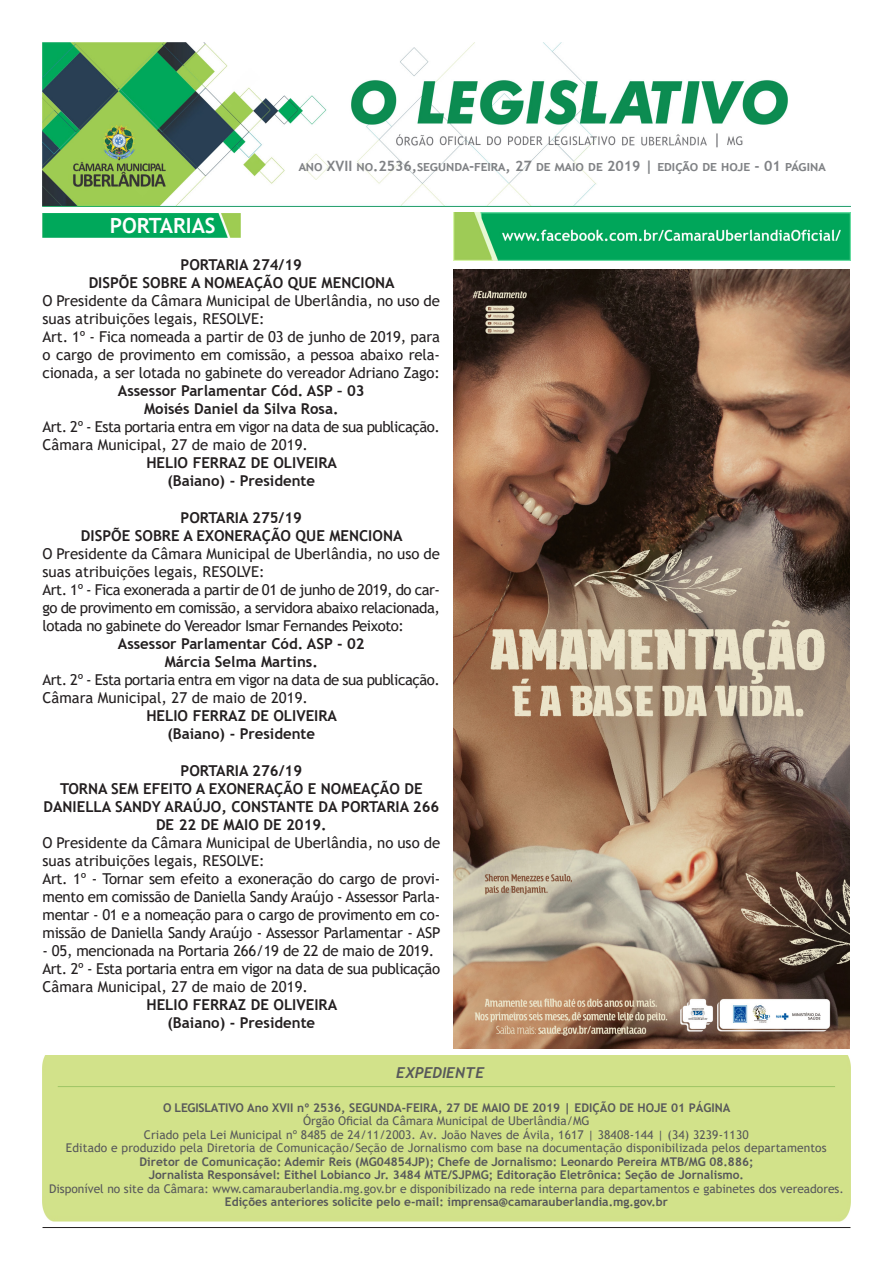
<style>
.page{position:relative;width:893px;height:1263px;background:#fff}
.page>*{position:absolute;margin:0;border:0;box-sizing:border-box;transform-origin:0 0}
.t1{font:700 21px "Trebuchet MS";color:#fff}
.t2{font:15px/18px "Trebuchet MS";letter-spacing:-.01em;color:#231f20}
.t3{font:700 15px/18px "Trebuchet MS";color:#231f20;text-align:center}
.t4{font:15px "Trebuchet MS";letter-spacing:-.03em;color:#231f20}
.t5{font:italic 700 15px "Trebuchet";color:#57585a}
.t6{font:700 14.25px "Trebuchet MS";color:#808285}
.t7{font:12px/13.5px "Trebuchet MS";letter-spacing:.01em;color:#57585a;text-align:center}
.t8{font:700 12px "Trebuchet MS";color:#57585a}
.s1{font-weight:700}
</style>
<div class="page">
<img style="left:43px;top:43px;width:807px;height:163px">
<hr style="left:43px;top:1227px;width:807px;height:1px;background:#231f20">
<img style="left:43px;top:213px;width:197px;height:24px">
<hr style="left:58px;top:1086px;width:777px;height:1px;background:#9ec566">
<img style="left:454px;top:269px;width:396px;height:779px">
<img style="left:454px;top:213px;width:397px;height:48px">
<p class="t1" style="left:110px;top:212px;width:107px">PORTARIAS</p>
<p class="t6" style="left:299px;top:157px;width:529px">ano XVII no.2536,segunda-feira, 27 de maio de 2019 | edição de hoje - 01 página</p>
<p class="t3" style="left:181px;top:255px;width:123px">PORTARIA 274/19</p>
<p class="t3" style="left:89px;top:273px;width:308px">DISPÕE SOBRE A NOMEAÇÃO QUE MENCIONA</p>
<p class="t2" style="left:43px;top:291px;width:399px">O Presidente da Câmara Municipal de Uberlândia, no uso de suas atribuições legais, RESOLVE:</p>
<p class="t2" style="left:43px;top:327px;width:399px;text-align:justify">Art. 1º - Fica nomeada a partir de 03 de junho de 2019, para o cargo de provimento em comissão, a pessoa abaixo rela&shy;cionada, a ser lotada no gabinete do vereador Adriano Zago:</p>
<p class="t3" style="left:118px;top:381px;width:248px">Assessor Parlamentar Cód. ASP – 03</p>
<p class="t3" style="left:144px;top:399px;width:196px">Moisés Daniel da Silva Rosa.</p>
<p class="t4" style="left:43px;top:417px;width:399px">Art. 2º - Esta portaria entra em vigor na data de sua publicação.</p>
<p class="t2" style="left:43px;top:435px;width:267px">Câmara Municipal, 27 de maio de 2019.</p>
<p class="t3" style="left:146px;top:453px;width:192px">HELIO FERRAZ DE OLIVEIRA</p>
<p class="t3" style="left:167px;top:471px;width:149px">(Baiano) - Presidente</p>
<p class="t3" style="left:181px;top:508px;width:123px">PORTARIA 275/19</p>
<p class="t3" style="left:81px;top:526px;width:323px">DISPÕE SOBRE A EXONERAÇÃO QUE MENCIONA</p>
<p class="t2" style="left:43px;top:544px;width:399px">O Presidente da Câmara Municipal de Uberlândia, no uso de suas atribuições legais, RESOLVE:</p>
<p class="t2" style="left:43px;top:580px;width:399px;text-align:justify">Art. 1º - Fica exonerada a partir de 01 de junho de 2019, do car&shy;go de provimento em comissão, a servidora abaixo relacionada, lotada no gabinete do Vereador Ismar Fernandes Peixoto:</p>
<p class="t3" style="left:118px;top:634px;width:248px">Assessor Parlamentar Cód. ASP - 02</p>
<p class="t3" style="left:165px;top:652px;width:155px">Márcia Selma Martins.</p>
<p class="t4" style="left:43px;top:670px;width:399px">Art. 2º - Esta portaria entra em vigor na data de sua publicação.</p>
<p class="t2" style="left:43px;top:688px;width:267px">Câmara Municipal, 27 de maio de 2019.</p>
<p class="t3" style="left:146px;top:706px;width:192px">HELIO FERRAZ DE OLIVEIRA</p>
<p class="t3" style="left:167px;top:724px;width:149px">(Baiano) - Presidente</p>
<p class="t3" style="left:181px;top:761px;width:123px">PORTARIA 276/19</p>
<p class="t3" style="left:43px;top:779px;width:397px">TORNA SEM EFEITO A EXONERAÇÃO E NOMEAÇÃO DE<br>DANIELLA SANDY ARAÚJO, CONSTANTE DA PORTARIA 266<br>DE 22 DE MAIO DE 2019.</p>
<p class="t2" style="left:43px;top:833px;width:399px">O Presidente da Câmara Municipal de Uberlândia, no uso de suas atribuições legais, RESOLVE:</p>
<p class="t2" style="left:43px;top:869px;width:399px;text-align:justify">Art. 1º - Tornar sem efeito a exoneração do cargo de provi&shy;mento em comissão de Daniella Sandy Araújo - Assessor Parla&shy;mentar - 01 e a nomeação para o cargo de provimento em co&shy;missão de Daniella Sandy Araújo - Assessor Parlamentar - ASP</p>
<p class="t2" style="left:43px;top:941px;width:393px">- 05, mencionada na Portaria 266/19 de 22 de maio de 2019.</p>
<p class="t4" style="left:43px;top:959px;width:399px">Art. 2º - Esta portaria entra em vigor na data de sua publicação</p>
<p class="t2" style="left:43px;top:977px;width:267px">Câmara Municipal, 27 de maio de 2019.</p>
<p class="t3" style="left:146px;top:995px;width:192px">HELIO FERRAZ DE OLIVEIRA</p>
<p class="t3" style="left:167px;top:1013px;width:149px">(Baiano) - Presidente</p>
<p class="t5" style="left:396px;top:1063px;width:90px">EXPEDIENTE</p>
<p class="t8" style="left:163px;top:1100px;width:569px">O LEGISLATIVO Ano XVII nº 2536, SEGUNDA-FEIRA, 27 DE MAIO DE 2019 | EDIÇÃO DE HOJE 01 PÁGINA</p>
<p class="t7" style="left:303px;top:1114px;width:288px">Órgão Oficial da Câmara Municipal de Uberlândia/MG</p>
<p class="t7" style="left:144px;top:1128px;width:606px">Criado pela Lei Municipal nº 8485 de 24/11/2003. Av. João Naves de Ávila, 1617 | 38408-144 | (34) 3239-1130</p>
<p class="t7" style="left:66px;top:1141px;width:762px">Editado e produzido pela Diretoria de Comunicação/Seção de Jornalismo com base na documentação disponibilizada pelos departamentos</p>
<p class="t8" style="left:139px;top:1154px;width:616px">Diretor de Comunicação: Ademir Reis (MG04854JP); Chefe de Jornalismo: Leonardo Pereira MTB/MG 08.886;</p>
<p class="t8" style="left:149px;top:1168px;width:597px">Jornalista Responsável: Eithel Lobianco Jr. 3484 MTE/SJPMG; Editoração Eletrônica: Seção de Jornalismo.</p>
<p class="t7" style="left:49px;top:1182px;width:796px">Disponível no site da Câmara: www.camarauberlandia.mg.gov.br e disponibilizado na rede interna para departamentos e gabinetes dos vereadores.<br><span class="s1">Edições anteriores solicite pelo e-mail: imprensa@camarauberlandia.mg.gov.br</span></p>
</div>
